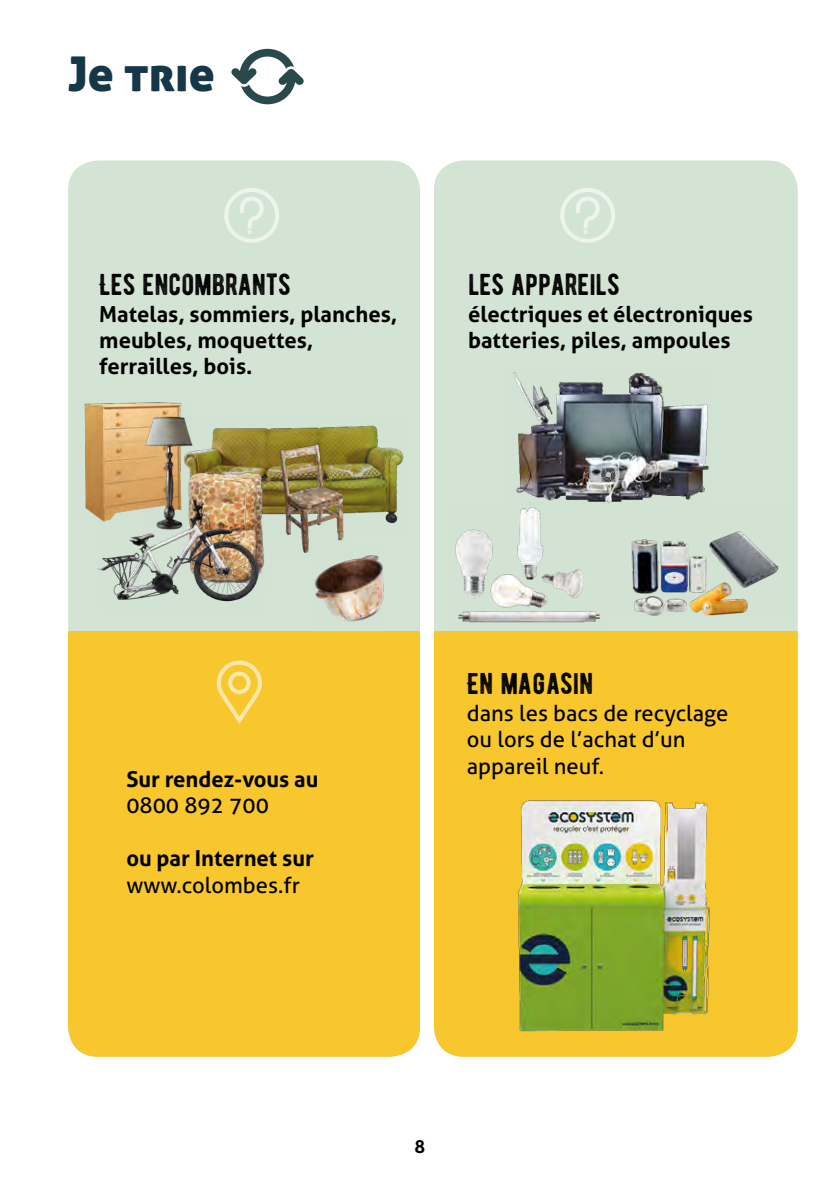
<style>
.page{position:relative;width:840px;height:1191px;background:#fff}
.page>*{position:absolute;margin:0;border:0;box-sizing:border-box;transform-origin:0 0}
.t1{font:48px "Aller Display";color:#163748}
.t2{font:30px "BERNIER Distressed";color:#000}
.t3{font:700 22px/26.4px "Aller";color:#000}
.t4{font:22px/26.4px "Aller";color:#000}
.t5{font:700 18px "Aller";color:#000}
</style>
<div class="page">
<div style="left:68px;top:160px;width:352px;height:896px;background:#d4e4d4;border-radius:30px"></div>
<div style="left:433px;top:160px;width:364px;height:896px;background:#d4e4d4;border-radius:30px"></div>
<div style="left:224px;top:188px;width:55px;height:55px;border:4px solid #fff;border-radius:50%"></div>
<svg style="left:238px;top:195px;width:27px;height:41px"></svg>
<div style="left:560px;top:188px;width:54px;height:55px;border:4px solid #fff;border-radius:50%"></div>
<svg style="left:574px;top:195px;width:27px;height:41px"></svg>
<div style="left:68px;top:631px;width:352px;height:425px;background:#f8c62d"></div>
<div style="left:433px;top:631px;width:364px;height:425px;background:#f8c62d"></div>
<svg style="left:214px;top:658px;width:50px;height:66px;background:#f8ce4d"></svg>
<svg style="left:231px;top:49px;width:73px;height:55px"></svg>
<img style="left:513px;top:372px;width:196px;height:131px">
<img style="left:511px;top:787px;width:218px;height:259px">
<img style="left:84px;top:402px;width:98px;height:115px">
<img style="left:195px;top:425px;width:209px;height:99px">
<img style="left:195px;top:455px;width:76px;height:111px">
<img style="left:271px;top:436px;width:83px;height:117px">
<img style="left:142px;top:410px;width:53px;height:87px">
<img style="left:311px;top:546px;width:73px;height:76px">
<img style="left:97px;top:497px;width:166px;height:105px">
<img style="left:455px;top:501px;width:155px;height:122px">
<img style="left:631px;top:505px;width:167px;height:114px">
<h1 class="t1" style="left:68px;top:43px;width:148px">Je trie</h1>
<h2 class="t2" style="left:99px;top:266px;width:193px">LES ENCOMBRANTS</h2>
<p class="t3" style="left:99px;top:300px;width:299px">Matelas, sommiers, planches, meubles, moquettes, ferrailles, bois.</p>
<h2 class="t2" style="left:468px;top:266px;width:153px">LES APPAREILS</h2>
<p class="t3" style="left:468px;top:300px;width:286px">électriques et électroniques batteries, piles, ampoules</p>
<p class="t3" style="left:126px;top:766px;width:193px">Sur rendez-vous au</p>
<p class="t4" style="left:126px;top:792px;width:144px">0800 892 700</p>
<p class="t3" style="left:126px;top:845px;width:189px">ou par Internet sur</p>
<p class="t4" style="left:126px;top:871px;width:175px">www.colombes.fr</p>
<h2 class="t2" style="left:466px;top:665px;width:128px">EN MAGASIN</h2>
<p class="t4" style="left:466px;top:699px;width:263px">dans les bacs de recyclage ou lors de l’achat d’un appareil neuf.</p>
<p class="t5" style="left:414px;top:1135px;width:12px">8</p>
</div>
